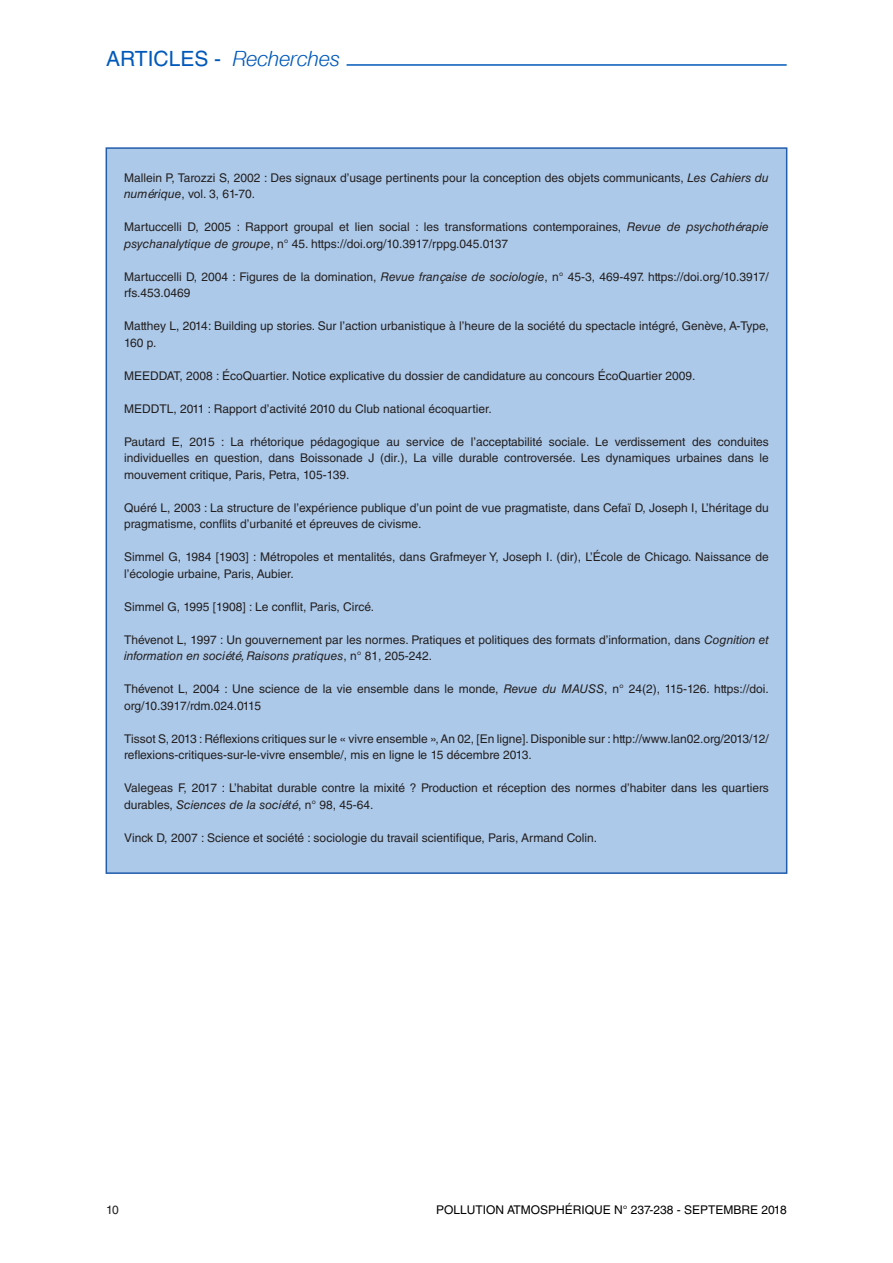
<style>
.page{position:relative;width:893px;height:1263px;background:#fff}
.page>*{position:absolute;margin:0;border:0;box-sizing:border-box;transform-origin:0 0}
.t1{font:italic 21px "Helvetica Neue";color:#0059ba}
.Bibliographie{font:12px/16.5px "Helvetica LT Std";color:#231f20}
.t2{font:12px "Helvetica LT Std";color:#000}
.s1{font-family:"Helvetica LT Std";font-style:normal}
.s2{font-style:italic}
</style>
<div class="page">
<hr style="left:347px;top:64px;width:440px;height:2px;background:#0059ba">
<div style="left:106px;top:148px;width:681px;height:725px;background:#acc9e9"></div>
<h1 class="t1" style="left:106px;top:46px;width:235px"><span class="s1">ARTICLES -</span> Recherches</h1>
<p class="Bibliographie" style="left:124px;top:169px;width:646px">Mallein P, Tarozzi S, 2002 : Des signaux d’usage pertinents pour la conception des objets communicants, <span class="s2">Les Cahiers du numérique</span>, vol. 3, 61-70.</p>
<p class="Bibliographie" style="left:124px;top:219px;width:646px">Martuccelli D, 2005 : Rapport groupal et lien social : les transformations contemporaines, <span class="s2">Revue de psychothérapie psychanalytique de groupe</span>, n° 45. https://doi.org/10.3917/rppg.045.0137</p>
<p class="Bibliographie" style="left:124px;top:268px;width:646px">Martuccelli D, 2004 : Figures de la domination, <span class="s2">Revue française de sociologie</span>, n° 45-3, 469-497. https://doi.org/10.3917/ rfs.453.0469</p>
<p class="Bibliographie" style="left:124px;top:318px;width:646px">Matthey L, 2014: Building up stories. Sur l’action urbanistique à l’heure de la société du spectacle intégré, Genève, A-Type,<br>160 p.</p>
<p class="Bibliographie" style="left:124px;top:367px;width:573px">MEEDDAT, 2008 : ÉcoQuartier. Notice explicative du dossier de candidature au concours ÉcoQuartier 2009.</p>
<p class="Bibliographie" style="left:124px;top:400px;width:369px">MEDDTL, 2011 : Rapport d’activité 2010 du Club national écoquartier.</p>
<p class="Bibliographie" style="left:124px;top:433px;width:646px;text-align:justify">Pautard E, 2015 : La rhétorique pédagogique au service de l’acceptabilité sociale. Le verdissement des conduites individuelles en question, dans Boissonade J (dir.), La ville durable controversée. Les dynamiques urbaines dans le mouvement critique, Paris, Petra, 105-139.</p>
<p class="Bibliographie" style="left:124px;top:499px;width:646px">Quéré L, 2003 : La structure de l’expérience publique d’un point de vue pragmatiste, dans Cefaï D, Joseph I, L’héritage du pragmatisme, conflits d’urbanité et épreuves de civisme.</p>
<p class="Bibliographie" style="left:124px;top:549px;width:646px">Simmel G, 1984 [1903] : Métropoles et mentalités, dans Grafmeyer Y, Joseph I. (dir), L’École de Chicago. Naissance de l’écologie urbaine, Paris, Aubier.</p>
<p class="Bibliographie" style="left:124px;top:598px;width:252px">Simmel G, 1995 [1908] : Le conflit, Paris, Circé.</p>
<p class="Bibliographie" style="left:124px;top:631px;width:646px">Thévenot L, 1997 : Un gouvernement par les normes. Pratiques et politiques des formats d’information, dans <span class="s2">Cognition et information en société, Raisons pratiques</span>, n° 81, 205-242.</p>
<p class="Bibliographie" style="left:124px;top:681px;width:646px">Thévenot L, 2004 : Une science de la vie ensemble dans le monde, <span class="s2">Revue du MAUSS</span>, n° 24(2), 115-126. https://doi. org/10.3917/rdm.024.0115</p>
<p class="Bibliographie" style="left:124px;top:730px;width:646px">Tissot S, 2013 : Réflexions critiques sur le « vivre ensemble », An 02, [En ligne]. Disponible sur : http://www.lan02.org/2013/12/ reflexions-critiques-sur-le-vivre ensemble/, mis en ligne le 15 décembre 2013.</p>
<p class="Bibliographie" style="left:124px;top:780px;width:646px">Valegeas F, 2017 : L’habitat durable contre la mixité ? Production et réception des normes d’habiter dans les quartiers durables, <span class="s2">Sciences de la société</span>, n° 98, 45-64.</p>
<p class="Bibliographie" style="left:124px;top:829px;width:475px">Vinck D, 2007 : Science et société : sociologie du travail scientifique, Paris, Armand Colin.</p>
<p class="Bibliographie" style="left:106px;top:1201px;width:14px">10</p>
<p class="t2" style="left:436px;top:1203px;width:352px">POLLUTION ATMOSPHÉRIQUE N° 237-238 - SEPTEMBRE 2018</p>
</div>
